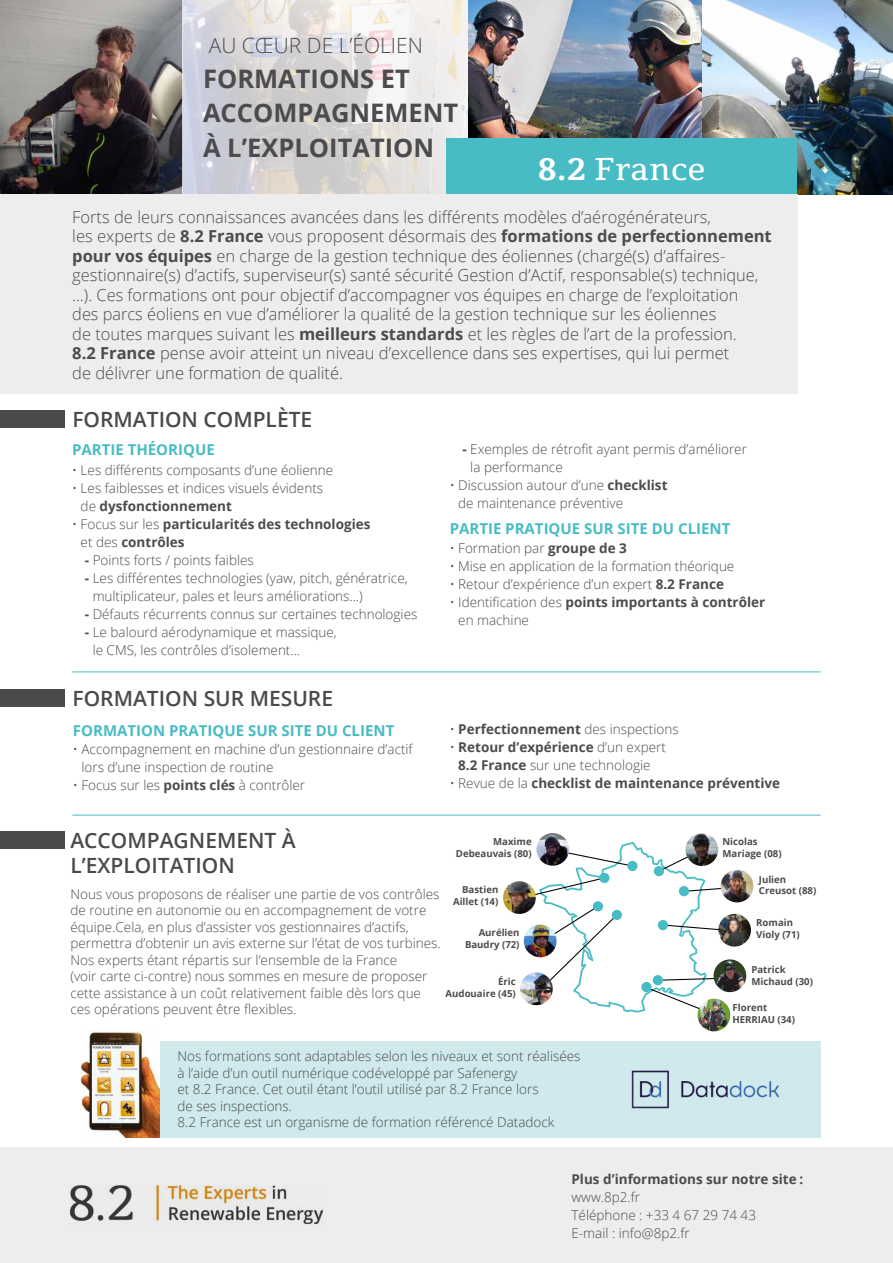
<style>
.page{position:relative;width:893px;height:1263px;background:#fff}
.page>*{position:absolute;margin:0;border:0;box-sizing:border-box;transform-origin:0 0}
.t1{font:31.5px "Tienne";color:#fff}
.t2{font:700 25.5px/34.5px "Open Sans";color:#4c4b4d}
.t3{font:600 21px/25.5px "Open Sans";color:#4a4a49}
.t4{font:300 21px "Open Sans";color:#4c4b4d}
.t5{font:300 16.5px/19.5px "Open Sans";color:#4c4b4d}
.t6{font:700 15px "Open Sans";color:#48bcc4}
.t7{font:300 13.5px/18px "Open Sans";color:#4c4b4d}
.t8{font:700 13.5px/18px "Open Sans";color:#4c4b4d}
.t9{font:700 9.6px/11.7px "Open Sans";color:#4c4b4d}
.s1{font-weight:700}
.s2{font-weight:300}
</style>
<div class="page">
<img style="left:702px;top:0;width:191px;height:195px">
<img style="left:468px;top:0;width:234px;height:195px">
<img style="left:0;top:0;width:183px;height:195px">
<svg style="left:183px;top:0;width:285px;height:195px;background:#dddbdc"></svg>
<div style="left:0;top:195px;width:797px;height:199px;background:#ededed"></div>
<div style="left:159px;top:1042px;width:662px;height:96px;background:#cfe9ec"></div>
<img style="left:631px;top:1070px;width:149px;height:39px">
<img style="left:81px;top:1031px;width:78px;height:107px">
<hr style="left:72px;top:671px;width:749px;height:1px;background:#48bcc4">
<hr style="left:72px;top:815px;width:749px;height:1px;background:#48bcc4">
<div style="left:0;top:411px;width:65px;height:17px;background:#4a4a49"></div>
<div style="left:0;top:689px;width:65px;height:18px;background:#4a4a49"></div>
<img style="left:698px;top:999px;width:32px;height:32px;border-radius:16px">
<img style="left:713px;top:959px;width:33px;height:33px;border-radius:16px">
<img style="left:718px;top:914px;width:33px;height:32px;border-radius:16px">
<img style="left:721px;top:870px;width:32px;height:32px;border-radius:16px">
<img style="left:685px;top:833px;width:33px;height:33px;border-radius:16px">
<img style="left:536px;top:833px;width:33px;height:33px;border-radius:16px">
<img style="left:503px;top:881px;width:33px;height:33px;border-radius:16px">
<svg style="left:518px;top:842px;width:210px;height:173px"></svg>
<div style="left:612px;top:910px;width:10px;height:10px;background:#48bcc4;border-radius:50%"></div>
<img style="left:520px;top:972px;width:33px;height:33px;border-radius:16px">
<div style="left:0;top:832px;width:65px;height:17px;background:#4a4a49"></div>
<div style="left:0;top:1147px;width:893px;height:116px;background:#ededed"></div>
<img style="left:70px;top:1185px;width:253px;height:40px">
<div style="left:446px;top:139px;width:351px;height:55px;background:#48bcc4"></div>
<p class="t4" style="left:209px;top:31px;width:216px">AU CŒUR DE L’ÉOLIEN</p>
<p class="t2" style="left:203px;top:61px;width:257px">FORMATIONS ET<br>ACCOMPAGNEMENT</p>
<p class="t2" style="left:203px;top:130px;width:233px">À L’EXPLOITATION</p>
<p class="t1" style="left:538px;top:148px;width:169px"><span class="s1">8.2</span> France</p>
<p class="t5" style="left:72px;top:206px;width:701px">Forts de leurs connaissances avancées dans les différents modèles d’aérogénérateurs,<br>les experts de <span class="s1">8.2 France</span> vous proposent désormais des <span class="s1">formations de perfectionnement pour vos équipes</span> en charge de la gestion technique des éoliennes (chargé(s) d’affaires&shy;gestionnaire(s) d’actifs, superviseur(s) santé sécurité Gestion d’Actif, responsable(s) technique, …). Ces formations ont pour objectif d’accompagner vos équipes en charge de l’exploitation<br>des parcs éoliens en vue d’améliorer la qualité de la gestion technique sur les éoliennes<br>de toutes marques suivant les <span class="s1">meilleurs standards</span> et les règles de l’art de la profession.<br><span class="s1">8.2 France</span> pense avoir atteint un niveau d’excellence dans ses expertises, qui lui permet<br>de délivrer une formation de qualité.</p>
<p class="t3" style="left:72px;top:406px;width:241px">FORMATION COMPLÈTE</p>
<p class="t6" style="left:72px;top:439px;width:144px">PARTIE THÉORIQUE</p>
<p class="t7" style="left:72px;top:460px;width:263px">• Les différents composants d’une éolienne</p>
<p class="t7" style="left:81px;top:478px;width:244px;text-indent:-9px">• Les faiblesses et indices visuels évidents de <span class="s1">dysfonctionnement</span></p>
<p class="t8" style="left:81px;top:514px;width:291px;text-indent:-9px"><span class="s2">• Focus sur les</span> particularités des technologies <span class="s2">et des</span> contrôles</p>
<p class="t7" style="left:85px;top:550px;width:170px"><span class="s1">-</span> Points forts / points faibles</p>
<p class="t7" style="left:93px;top:568px;width:316px;text-indent:-8px"><span class="s1">-</span> Les différentes technologies (yaw, pitch, génératrice, multiplicateur, pales et leurs améliorations...)</p>
<p class="t7" style="left:85px;top:604px;width:334px"><span class="s1">-</span> Défauts récurrents connus sur certaines technologies</p>
<p class="t7" style="left:93px;top:622px;width:246px;text-indent:-8px"><span class="s1">-</span> Le balourd aérodynamique et massique, le CMS, les contrôles d’isolement...</p>
<p class="t3" style="left:73px;top:685px;width:262px">FORMATION SUR MESURE</p>
<p class="t6" style="left:73px;top:719px;width:323px">FORMATION PRATIQUE SUR SITE DU CLIENT</p>
<p class="t7" style="left:82px;top:739px;width:333px;text-indent:-9px">• Accompagnement en machine d’un gestionnaire d’actif lors d’une inspection de routine</p>
<p class="t7" style="left:73px;top:775px;width:234px">• Focus sur les <span class="s1">points clés</span> à contrôler</p>
<p class="t7" style="left:470px;top:440px;width:278px;text-indent:-8px"><span class="s1">-</span> Exemples de rétrofit ayant permis d’améliorer la performance</p>
<p class="t7" style="left:458px;top:476px;width:211px;text-indent:-9px">• Discussion autour d’une <span class="s1">checklist </span>de maintenance préventive</p>
<p class="t6" style="left:450px;top:518px;width:282px">PARTIE PRATIQUE SUR SITE DU CLIENT</p>
<p class="t7" style="left:450px;top:539px;width:179px">• Formation par <span class="s1">groupe de 3</span></p>
<p class="t7" style="left:450px;top:557px;width:286px">• Mise en application de la formation théorique</p>
<p class="t7" style="left:450px;top:575px;width:276px">• Retour d’expérience d’un expert <span class="s1">8.2 France</span></p>
<p class="t7" style="left:458px;top:593px;width:308px;text-indent:-9px">• Identification des <span class="s1">points importants à contrôler </span>en machine</p>
<p class="t8" style="left:450px;top:720px;width:230px"><span class="s2">•</span> Perfectionnement <span class="s2">des inspections</span></p>
<p class="t7" style="left:450px;top:738px;width:218px;text-align:center">• <span class="s1">Retour d’expérience</span> d’un expert<br><span class="s1">8.2 France</span> sur une technologie</p>
<p class="t8" style="left:450px;top:774px;width:332px"><span class="s2">• Revue de la</span> checklist de maintenance préventive</p>
<p class="t3" style="left:70px;top:827px;width:227px">ACCOMPAGNEMENT À<br>L’EXPLOITATION</p>
<p class="t7" style="left:70px;top:885px;width:372px;line-height:16.5px">Nous vous proposons de réaliser une partie de vos contrôles de routine en autonomie ou en accompagnement de votre équipe.Cela, en plus d’assister vos gestionnaires d’actifs, permettra d’obtenir un avis externe sur l’état de vos turbines.<br>Nos experts étant répartis sur l’ensemble de la France</p>
<p class="t7" style="left:70px;top:967px;width:358px;line-height:16.5px">(voir carte ci-contre) nous sommes en mesure de proposer cette assistance à un coût relativement faible dès lors que</p>
<p class="t7" style="left:70px;top:1000px;width:228px">ces opérations peuvent être flexibles.</p>
<p class="t9" style="left:732px;top:1001px;width:64px">Florent<br>HERRIAU (34)</p>
<p class="t9" style="left:456px;top:835px;width:77px;text-align:right">Maxime<br>Debeauvais (80)</p>
<p class="t9" style="left:462px;top:884px;width:38px">Bastien</p>
<p class="t9" style="left:453px;top:895px;width:47px">Aillet (14)</p>
<p class="t9" style="left:479px;top:926px;width:42px">Aurélien</p>
<p class="t9" style="left:465px;top:938px;width:56px">Baudry (72)</p>
<p class="t9" style="left:498px;top:975px;width:19px">Éric</p>
<p class="t9" style="left:446px;top:987px;width:72px">Audouaire (45)</p>
<p class="t9" style="left:722px;top:836px;width:61px">Nicolas<br>Mariage (08)</p>
<p class="t9" style="left:759px;top:873px;width:59px">Julien<br>Creusot (88)</p>
<p class="t9" style="left:756px;top:916px;width:45px">Romain<br>Violy (71)</p>
<p class="t9" style="left:751px;top:963px;width:63px">Patrick<br>Michaud (30)</p>
<p class="t7" style="left:178px;top:1047px;width:404px">Nos formations sont adaptables selon les niveaux et sont réalisées</p>
<p class="t7" style="left:178px;top:1064px;width:363px;line-height:16.5px">à l’aide d’un outil numérique codéveloppé par Safenergy<br>et 8.2 France. Cet outil étant l’outil utilisé par 8.2 France lors de ses inspections.</p>
<p class="t7" style="left:178px;top:1113px;width:378px">8.2 France est un organisme de formation référencé Datadock</p>
<p class="t8" style="left:571px;top:1170px;width:233px">Plus d’informations sur notre site :</p>
<p class="t7" style="left:571px;top:1188px;width:70px">www.8p2.fr</p>
<p class="t7" style="left:571px;top:1206px;width:186px">Téléphone : +33 4 67 29 74 43</p>
<p class="t7" style="left:571px;top:1224px;width:120px">E-mail : info@8p2.fr</p>
</div>
